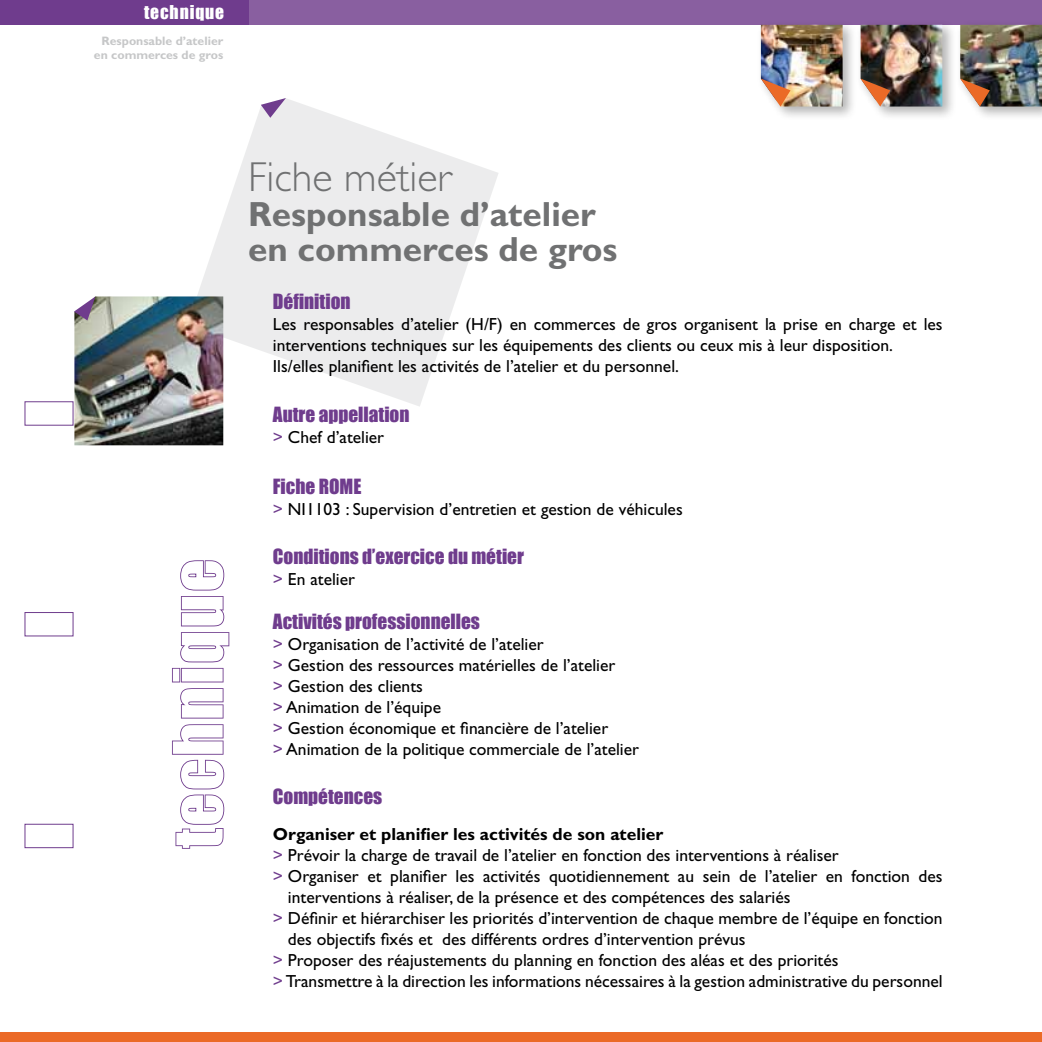
<style>
.page{position:relative;width:1042px;height:1042px;background:#fff}
.page>*{position:absolute;margin:0;border:0;box-sizing:border-box;transform-origin:0 0}
.t1{font:63px "Impact";letter-spacing:.05em;color:#fff}
.t2{font:300 42px "Gill Sans";color:#707172}
.t3{font:700 35px/35px "Gill Sans";color:#707172}
.t4{font:19.25px "Impact";color:#6f3c8d}
.t5{font:17.5px/21px "Gill Sans";color:#000}
.t6{font:700 17.5px "Gill Sans";color:#000}
.t7{font:17.5px "Impact";letter-spacing:.05em;color:#fff}
.t8{font:700 12.25px/14px "Gill Sans";color:#c6c7c8;text-align:right}
.s1{color:#6f3c8d}
</style>
<div class="page">
<div style="left:25px;top:612px;width:48px;height:24px;border:1px solid #6f3c8d"></div>
<div style="left:25px;top:401px;width:48px;height:25px;border:1px solid #6f3c8d"></div>
<div style="left:25px;top:824px;width:48px;height:24px;border:1px solid #6f3c8d"></div>
<div style="left:0;top:1032px;width:1042px;height:10px;background:#eb6a27"></div>
<div style="left:0;top:0;width:1042px;height:25px;background:#895fa0"></div>
<div style="left:0;top:0;width:248px;height:25px;background:#6f3c8d"></div>
<svg style="left:197px;top:98px;width:301px;height:308px;fill:#ececed"></svg>
<svg style="left:261px;top:98px;width:25px;height:20px"></svg>
<img style="left:74px;top:296px;width:149px;height:149px">
<svg style="left:74px;top:296px;width:21px;height:24px"></svg>
<svg style="left:172px;top:560px;width:58px;height:289px"></svg>
<div style="left:756px;top:20px;width:101px;height:101px;background:#000;opacity:.3"></div>
<img style="left:761px;top:25px;width:81px;height:82px">
<svg style="left:761px;top:79px;width:29px;height:28px"></svg>
<div style="left:856px;top:20px;width:101px;height:101px;background:#000;opacity:.3"></div>
<img style="left:860px;top:25px;width:82px;height:82px">
<svg style="left:860px;top:79px;width:30px;height:28px"></svg>
<div style="left:955px;top:20px;width:87px;height:101px;background:#000;opacity:.3"></div>
<img style="left:960px;top:25px;width:82px;height:82px">
<svg style="left:960px;top:79px;width:30px;height:28px"></svg>
<p class="t7" style="left:144px;top:2px;width:82px">technique</p>
<p class="t8" style="left:94px;top:34px;width:131px">Responsable d’atelier en commerces de gros</p>
<h1 class="t1" style="left:159px;top:848px;width:290px;rotate:-90deg">technique</h1>
<h2 class="t2" style="left:248px;top:153px;width:205px">Fiche métier</h2>
<h3 class="t3" style="left:248px;top:196px;width:371px">Responsable d’atelier en commerces de gros</h3>
<p class="t4" style="left:273px;top:290px;width:79px">Définition</p>
<p class="t5" style="left:273px;top:314px;width:671px">Les responsables d’atelier (H/F) en commerces de gros organisent la prise en charge et les interventions techniques sur les équipements des clients ou ceux mis à leur disposition.<br>Ils/elles planifient les activités de l’atelier et du personnel.</p>
<p class="t4" style="left:273px;top:402px;width:138px">Autre appellation</p>
<p class="t5" style="left:273px;top:426px;width:113px"><span class="s1">&gt;</span> Chef d’atelier</p>
<p class="t4" style="left:273px;top:474px;width:90px">Fiche ROME</p>
<p class="t5" style="left:273px;top:498px;width:411px"><span class="s1">&gt;</span> NI1103 : Supervision d’entretien et gestion de véhicules</p>
<p class="t4" style="left:273px;top:544px;width:253px">Conditions d’exercice du métier</p>
<p class="t5" style="left:273px;top:568px;width:84px"><span class="s1">&gt;</span> En atelier</p>
<p class="t4" style="left:273px;top:609px;width:209px">Activités professionnelles</p>
<p class="t5" style="left:273px;top:633px;width:368px"><span class="s1">&gt;</span> Organisation de l’activité de l’atelier<br><span class="s1">&gt;</span> Gestion des ressources matérielles de l’atelier<br><span class="s1">&gt;</span> Gestion des clients<br><span class="s1">&gt;</span> Animation de l’équipe<br><span class="s1">&gt;</span> Gestion économique et financière de l’atelier<br><span class="s1">&gt;</span> Animation de la politique commerciale de l’atelier</p>
<p class="t4" style="left:273px;top:784px;width:111px">Compétences</p>
<p class="t6" style="left:273px;top:823px;width:392px">Organiser et planifier les activités de son atelier</p>
<p class="t5" style="left:273px;top:844px;width:567px"><span class="s1">&gt;</span> Prévoir la charge de travail de l’atelier en fonction des interventions à réaliser</p>
<p class="t5" style="left:273px;top:865px;width:671px"><span class="s1">&gt;</span> Organiser et planifier les activités quotidiennement au sein de l’atelier en fonction des</p>
<p class="t5" style="left:288px;top:886px;width:504px">interventions à réaliser, de la présence et des compétences des salariés</p>
<p class="t5" style="left:273px;top:907px;width:671px"><span class="s1">&gt;</span> Définir et hiérarchiser les priorités d’intervention de chaque membre de l’équipe en fonction</p>
<p class="t5" style="left:288px;top:928px;width:459px">des objectifs fixés et des différents ordres d’intervention prévus</p>
<p class="t5" style="left:273px;top:949px;width:567px"><span class="s1">&gt;</span> Proposer des réajustements du planning en fonction des aléas et des priorités</p>
<p class="t5" style="left:273px;top:970px;width:671px"><span class="s1">&gt;</span> Transmettre à la direction les informations nécessaires à la gestion administrative du personnel</p>
</div>
